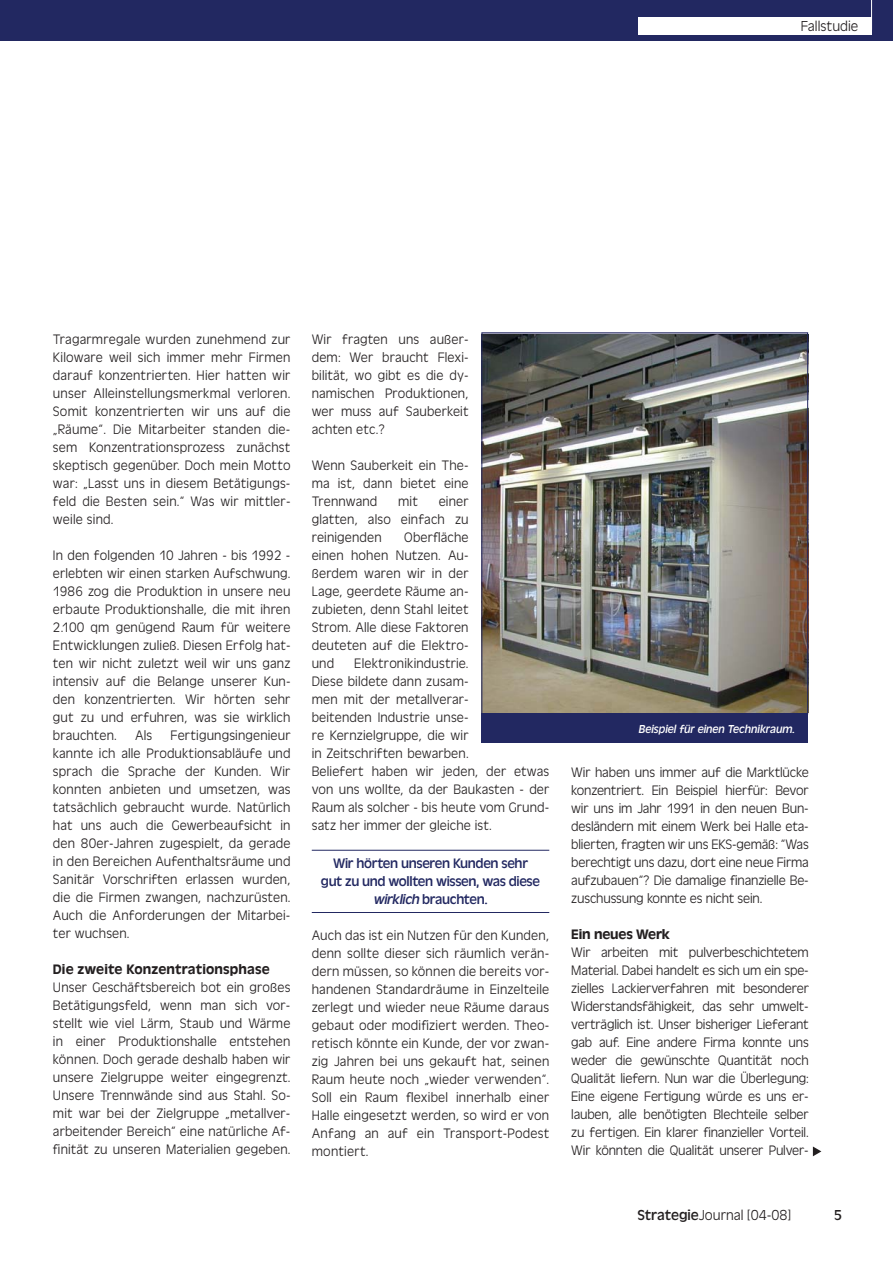
<style>
.page{position:relative;width:893px;height:1263px;background:#fff}
.page>*{position:absolute;margin:0;border:0;box-sizing:border-box;transform-origin:0 0}
.t1{font:15px "Antigone Dsp Light";color:#231f20}
.t2{font:15px "Antigone Dsp Regular";color:#231f20}
.t3{font:14.25px/18px "Antigone Dsp Light";letter-spacing:.01em;color:#231f20;text-align:justify}
.t4{font:14.25px/18px "Antigone Dsp Regular";letter-spacing:-.025em;color:#222861;text-align:center}
.t5{font:14.25px "Antigone Dsp Medium";letter-spacing:.01em;color:#231f20}
.t6{font:14.25px "Antigone Dsp Medium";letter-spacing:-.01em;color:#231f20}
.t7{font:12px "Antigone Dsp Italic";color:#fff}
.s1{font-style:italic}
.s2{font-family:"Antigone Dsp Regular"}
</style>
<div class="page">
<div style="left:0;top:0;width:892px;height:40px;background:#222861"></div>
<hr style="left:871px;top:0;width:1px;height:30px;background:#fff">
<hr style="left:312px;top:850px;width:237px;height:1px;background:#222861">
<hr style="left:312px;top:912px;width:237px;height:1px;background:#222861">
<div style="left:638px;top:17px;width:233px;height:17px;background:#fff"></div>
<svg style="left:812px;top:1147px;width:9px;height:9px"></svg>
<img style="left:483px;top:334px;width:323px;height:378px">
<div style="left:481px;top:713px;width:327px;height:30px;background:#222861"></div>
<p class="t1" style="left:800px;top:20px;width:59px">Fallstudie</p>
<p class="t3" style="left:53px;top:330px;width:239px">Tragarmregale wurden zunehmend zur Kiloware weil sich immer mehr Firmen darauf konzentrierten. Hier hatten wir unser Alleinstellungsmerkmal verloren.<br>Somit konzentrierten wir uns auf die „Räume“. Die Mitarbeiter standen die&shy;sem Konzentrationsprozess zunächst skeptisch gegenüber. Doch mein Motto war: „Lasst uns in diesem Betätigungs&shy;feld die Besten sein.“ Was wir mittler&shy;weile sind.</p>
<p class="t3" style="left:53px;top:546px;width:239px">In den folgenden 10 Jahren - bis 1992 - erlebten wir einen starken Aufschwung.<br>1986 zog die Produktion in unsere neu erbaute Produktionshalle, die mit ihren 2.100 qm genügend Raum für weitere Entwicklungen zuließ. Diesen Erfolg hat&shy;ten wir nicht zuletzt weil wir uns ganz intensiv auf die Belange unserer Kun&shy;den konzentrierten. Wir hörten sehr gut zu und erfuhren, was sie wirklich brauchten.</p>
<p class="t3" style="left:53px;top:726px;width:239px;text-indent:118px">Fertigungsingenieur kannte ich alle Produktionsabläufe und sprach die Sprache der Kunden. Wir konnten anbieten und umsetzen, was tatsächlich gebraucht wurde. Natürlich hat uns auch die Gewerbeaufsicht in den 80er-Jahren zugespielt, da gerade in den Bereichen Aufenthaltsräume und Sanitär Vorschriften erlassen wurden, die die Firmen zwangen, nachzurüsten.<br>Auch die Anforderungen der Mitarbei&shy;ter wuchsen.</p>
<p class="t5" style="left:53px;top:963px;width:218px">Die zweite Konzentrationsphase</p>
<p class="t3" style="left:53px;top:978px;width:239px">Unser Geschäftsbereich bot ein großes Betätigungsfeld, wenn man sich vor&shy;stellt wie viel Lärm, Staub und Wärme in einer Produktionshalle entstehen können. Doch gerade deshalb haben wir unsere Zielgruppe weiter eingegrenzt.<br>Unsere Trennwände sind aus Stahl. So&shy;mit war bei der Zielgruppe „metallver&shy;arbeitender Bereich“ eine natürliche Af&shy;finität zu unseren Materialien gegeben.</p>
<p class="t3" style="left:135px;top:726px;width:19px">Als</p>
<p class="t3" style="left:312px;top:330px;width:158px">Wir fragten uns außer&shy;dem: Wer braucht Flexi&shy;bilität, wo gibt es die dy&shy;namischen Produktionen, wer muss auf Sauberkeit achten etc.?</p>
<p class="t3" style="left:312px;top:456px;width:158px">Wenn Sauberkeit ein The&shy;ma ist, dann bietet eine Trennwand</p>
<p class="t3" style="left:312px;top:492px;width:158px;text-indent:127px">einer glatten, also einfach zu reinigenden</p>
<p class="t3" style="left:398px;top:492px;width:21px">mit</p>
<p class="t3" style="left:312px;top:528px;width:158px;text-indent:92px">Oberfläche einen hohen Nutzen. Au&shy;ßerdem waren wir in der Lage, geerdete Räume an&shy;zubieten, denn Stahl leitet Strom. Alle diese Faktoren deuteten auf die Elektro&shy;und</p>
<p class="t3" style="left:312px;top:654px;width:239px;text-align:left;text-indent:43px">Elektronikindustrie.<br>Diese bildete dann zusam-<br>men mit der metallverar-<br>beitenden Industrie unse-<br>re Kernzielgruppe, die wir<br>in Zeitschriften bewarben.<br>Beliefert haben wir jeden, der etwas von uns wollte, da der Baukasten - der<br>Raum als solcher - bis heute vom Grund&shy;satz her immer der gleiche ist.</p>
<p class="t4" style="left:321px;top:855px;width:220px">Wir hörten unseren Kunden sehr gut zu und wollten wissen, was diese <span class="s1">wirklich</span> brauchten.</p>
<p class="t3" style="left:312px;top:926px;width:239px">Auch das ist ein Nutzen für den Kunden, denn sollte dieser sich räumlich verän&shy;dern müssen, so können die bereits vor&shy;handenen Standardräume in Einzelteile zerlegt und wieder neue Räume daraus gebaut oder modifiziert werden. Theo&shy;retisch könnte ein Kunde, der vor zwan&shy;zig Jahren bei uns gekauft hat, seinen Raum heute noch „wieder verwenden“.<br>Soll ein Raum flexibel innerhalb einer Halle eingesetzt werden, so wird er von Anfang an auf ein Transport-Podest montiert.</p>
<p class="t7" style="left:639px;top:724px;width:158px">Beispiel für einen Technikraum.</p>
<p class="t3" style="left:571px;top:763px;width:239px">Wir haben uns immer auf die Marktlücke konzentriert. Ein Beispiel hierfür: Bevor wir uns im Jahr 1991 in den neuen Bun&shy;desländern mit einem Werk bei Halle eta&shy;blierten, fragten wir uns EKS-gemäß: “Was berechtigt uns dazu, dort eine neue Firma aufzubauen“? Die damalige finanzielle Be&shy;zuschussung konnte es nicht sein.</p>
<p class="t6" style="left:571px;top:929px;width:100px">Ein neues Werk</p>
<p class="t3" style="left:571px;top:943px;width:239px">Wir arbeiten mit pulverbeschichtetem Material. Dabei handelt es sich um ein spe&shy;zielles Lackierverfahren mit besonderer Widerstandsfähigkeit, das sehr umwelt&shy;verträglich ist. Unser bisheriger Lieferant gab auf. Eine andere Firma konnte uns weder die gewünschte Quantität noch Qualität liefern. Nun war die Überlegung:<br>Eine eigene Fertigung würde es uns er&shy;lauben, alle benötigten Blechteile selber zu fertigen. Ein klarer finanzieller Vorteil.<br>Wir könnten die Qualität unserer Pulver-</p>
<p class="t1" style="left:637px;top:1209px;width:155px"><span class="s2">Strategie</span>Journal [04-08]</p>
<p class="t2" style="left:833px;top:1209px;width:10px">5</p>
</div>
